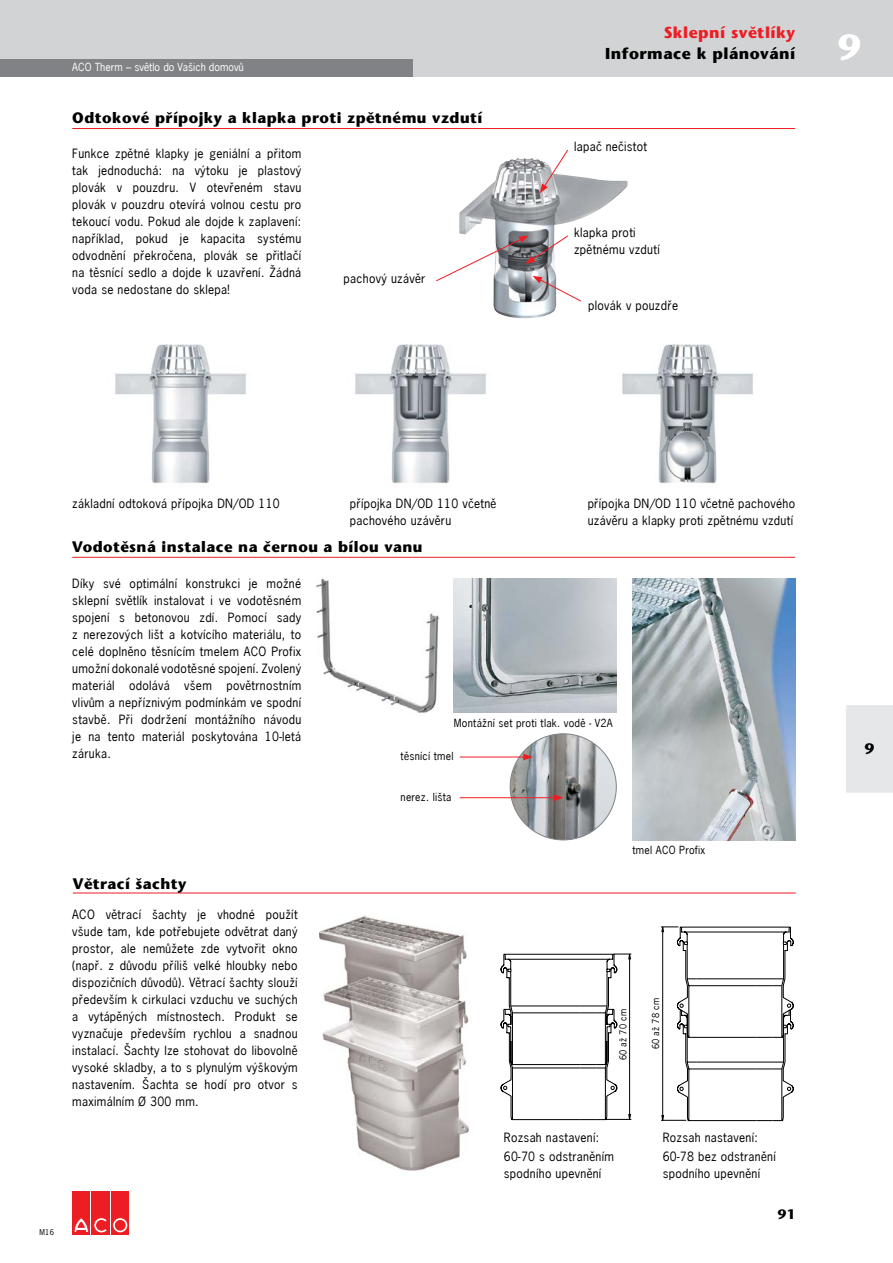
<style>
.page{position:relative;width:893px;height:1263px;background:#fff}
.page>*{position:absolute;margin:0;border:0;box-sizing:border-box;transform-origin:0 0}
.t1{font:700 36px "Stone Sans";color:#fff}
.t2{font:700 15.75px "Stone Sans";letter-spacing:.03em;color:#000}
.t3{font:700 15.75px "Stone Sans";letter-spacing:.03em;color:#ed1d24}
.t4{font:700 15px "Stone Sans";letter-spacing:.03em;color:#000}
.t5{font:700 13.5px "Stone Sans";color:#000}
.t6{font:12px/17px "News Gothic";letter-spacing:.025em;color:#000}
.t7{font:10.5px "News Gothic";letter-spacing:.025em;color:#000}
.t8{font:10.5px "News Gothic";letter-spacing:.005em;color:#fff}
.t9{font:9px "News Gothic";letter-spacing:.025em;color:#000}
.t10{font:7.5px "News Gothic";color:#000}
</style>
<div class="page">
<div style="left:0;top:0;width:893px;height:77px;background:#d1d3d4"></div>
<div style="left:72px;top:1191px;width:18px;height:43px;background:#ed1d24"></div>
<svg style="left:74px;top:1218px;width:14px;height:14px"></svg>
<div style="left:92px;top:1191px;width:18px;height:43px;background:#ed1d24"></div>
<svg style="left:94px;top:1217px;width:13px;height:16px"></svg>
<div style="left:111px;top:1191px;width:18px;height:43px;background:#ed1d24"></div>
<svg style="left:113px;top:1218px;width:15px;height:15px"></svg>
<div style="left:113px;top:1217px;width:15px;height:16px;border:1px solid #ed1d24;border-radius:50%"></div>
<div style="left:115px;top:1220px;width:10px;height:10px;background:#ed1d24;border-radius:50%"></div>
<div style="left:115px;top:1220px;width:10px;height:10px;border:1px solid #ed1d24;border-radius:50%"></div>
<div style="left:846px;top:709px;width:47px;height:79px;background:#e6e7e8"></div>
<div style="left:846px;top:705px;width:47px;height:8px;background:#e6e7e8"></div>
<div style="left:846px;top:784px;width:47px;height:9px;background:#e6e7e8"></div>
<div style="left:0;top:60px;width:412px;height:17px;background:#808285"></div>
<hr style="left:72px;top:557px;width:723px;height:1px;background:#ed1d24">
<hr style="left:72px;top:128px;width:723px;height:1px;background:#ed1d24">
<img style="left:459px;top:158px;width:168px;height:160px">
<svg style="left:540px;top:149px;width:29px;height:44px"></svg>
<svg style="left:436px;top:235px;width:146px;height:67px"></svg>
<img style="left:115px;top:344px;width:131px;height:139px">
<img style="left:355px;top:344px;width:131px;height:139px">
<img style="left:622px;top:344px;width:131px;height:140px">
<img style="left:632px;top:579px;width:163px;height:261px">
<img style="left:454px;top:579px;width:163px;height:134px">
<img style="left:510px;top:734px;width:106px;height:106px;border-radius:53px">
<hr style="left:460px;top:757px;width:66px;height:1px;background:#ed1d24">
<svg style="left:523px;top:753px;width:10px;height:7px"></svg>
<hr style="left:460px;top:797px;width:96px;height:1px;background:#ed1d24">
<svg style="left:554px;top:794px;width:9px;height:7px"></svg>
<img style="left:316px;top:579px;width:123px;height:134px">
<hr style="left:73px;top:893px;width:723px;height:1px;background:#ed1d24">
<img style="left:319px;top:916px;width:150px;height:255px">
<svg style="left:501px;top:953px;width:131px;height:167px"></svg>
<svg style="left:661px;top:926px;width:132px;height:196px"></svg>
<p class="t8" style="left:72px;top:60px;width:173px">ACO Therm – světlo do Vašich domovů</p>
<p class="t4" style="left:72px;top:109px;width:411px">Odtokové přípojky a klapka proti zpětnému vzdutí</p>
<p class="t6" style="left:72px;top:145px;width:230px;text-align:justify">Funkce zpětné klapky je geniální a přitom tak jednoduchá: na výtoku je plastový plovák v pouzdru. V otevřeném stavu plovák v pouzdru otevírá volnou cestu pro tekoucí vodu. Pokud ale dojde k zaplavení: například, pokud je kapacita systému odvodnění překročena, plovák se přitlačí na těsnící sedlo a dojde k uzavření. Žádná voda se nedostane do sklepa!</p>
<p class="t6" style="left:344px;top:270px;width:83px">pachový uzávěr</p>
<h2 class="t3" style="left:664px;top:23px;width:133px">Sklepní světlíky</h2>
<h2 class="t2" style="left:605px;top:44px;width:191px">Informace k plánování</h2>
<p class="t6" style="left:574px;top:138px;width:75px">lapač nečistot</p>
<p class="t6" style="left:574px;top:224px;width:87px">klapka proti zpětnému vzdutí</p>
<p class="t6" style="left:588px;top:297px;width:91px">plovák v pouzdře</p>
<h1 class="t1" style="left:838px;top:25px;width:24px">9</h1>
<p class="t10" style="left:39px;top:1227px;width:16px">M16</p>
<p class="t6" style="left:72px;top:495px;width:209px">základní odtoková přípojka DN/OD 110</p>
<p class="t6" style="left:350px;top:495px;width:148px">přípojka DN/OD 110 včetně pachového uzávěru</p>
<p class="t6" style="left:588px;top:495px;width:209px">přípojka DN/OD 110 včetně pachového uzávěru a klapky proti zpětnému vzdutí</p>
<p class="t4" style="left:72px;top:537px;width:352px">Vodotěsná instalace na černou a bílou vanu</p>
<p class="t6" style="left:72px;top:575px;width:230px;text-align:justify">Díky své optimální konstrukci je možné sklepní světlík instalovat i ve vodotěsném spojení s betonovou zdí. Pomocí sady z nerezových lišt a kotvícího materiálu, to celé doplněno těsnícím tmelem ACO Profix umožní dokonalé vodotěsné spojení. Zvolený materiál odolává všem povětrnostním vlivům a nepříznivým podmínkám ve spodní stavbě. Při dodržení montážního návodu je na tento materiál poskytována 10-letá záruka.</p>
<p class="t7" style="left:454px;top:716px;width:160px">Montážní set proti tlak. vodě - V2A</p>
<p class="t7" style="left:401px;top:749px;width:54px">těsnící tmel</p>
<p class="t7" style="left:401px;top:790px;width:52px">nerez. lišta</p>
<p class="t4" style="left:73px;top:874px;width:115px">Větrací šachty</p>
<p class="t7" style="left:632px;top:843px;width:74px">tmel ACO Profix</p>
<p class="t6" style="left:72px;top:906px;width:227px;text-align:justify">ACO větrací šachty je vhodné použít všude tam, kde potřebujete odvětrat daný prostor, ale nemůžete zde vytvořit okno (např. z důvodu příliš velké hloubky nebo dispozičních důvodů). Větrací šachty slouží především k cirkulaci vzduchu ve suchých a vytápěných místnostech. Produkt se vyznačuje především rychlou a snadnou instalací. Šachty lze stohovat do libovolně vysoké skladby, a to s plynulým výškovým nastavením. Šachta se hodí pro otvor s maximálním Ø 300 mm.</p>
<p class="t9" style="left:617px;top:1060px;width:53px;rotate:-90deg">60 až 70 cm</p>
<p class="t9" style="left:650px;top:1049px;width:53px;rotate:-90deg">60 až 78 cm</p>
<p class="t6" style="left:504px;top:1127px;width:112px;line-height:19.2px">Rozsah nastavení:<br>60-70 s odstraněním</p>
<p class="t6" style="left:504px;top:1165px;width:99px">spodního upevnění</p>
<p class="t6" style="left:663px;top:1127px;width:115px;line-height:19.2px">Rozsah nastavení:<br>60-78 bez odstranění</p>
<p class="t6" style="left:663px;top:1165px;width:99px">spodního upevnění</p>
<p class="t5" style="left:778px;top:1206px;width:19px">91</p>
<p class="t4" style="left:865px;top:740px;width:11px">9</p>
</div>
